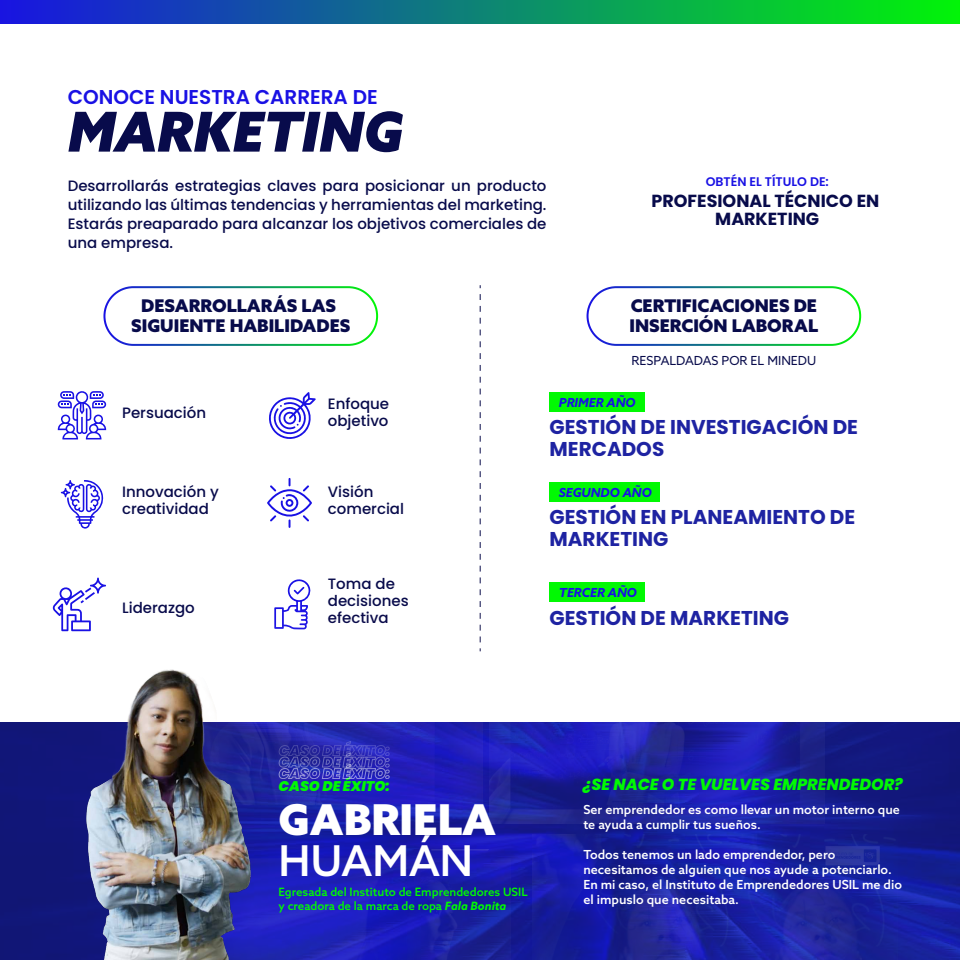
<style>
.page{position:relative;width:960px;height:960px;background:#fff}
.page>*{position:absolute;margin:0;border:0;box-sizing:border-box;transform-origin:0 0}
.t1{font:italic 900 55px "Azo Sans";color:#080b4b}
.t2{font:900 42.5px "Azo Sans";color:#fff}
.t3{font:500 42.5px "Azo Sans";color:#fff}
.t4{font:700 20px/22px "Poppins";color:#1e23a2}
.t5{font:600 20px "Poppins";color:#1911e4}
.t6{font:900 17.5px/20.1px "Azo Sans";color:#080b4b;text-align:center}
.t7{font:700 17.5px/18px "Poppins";color:#080b4b;text-align:center}
.t8{font:italic 800 16px "Poppins";color:#01f903}
.t9{font:500 15px/17px "Poppins";color:#080b4b}
.t10{font:italic 900 14px "Poppins";color:#01f903}
.t11{font:500 12.5px/15px "Azo Sans";color:#fff}
.t12{font:italic 700 12.5px "Azo Sans";color:#1911e4}
.t13{font:12.5px "Azo Sans";color:#080b4b}
.t14{font:600 12.5px "Poppins";color:#1911e4}
.t15{font:500 11.5px/14px "Azo Sans";color:#01f903}
.s1{font-weight:700;font-style:italic}
</style>
<div class="page">
<svg style="left:52px;top:578px;width:54px;height:53px"></svg>
<div style="left:550px;top:392px;width:95px;height:20px;background:#01f903"></div>
<div style="left:550px;top:482px;width:110px;height:19px;background:#01f903"></div>
<div style="left:550px;top:583px;width:95px;height:19px;background:#01f903"></div>
<svg style="left:274px;top:579px;width:37px;height:31px"></svg>
<svg style="left:269px;top:392px;width:47px;height:47px"></svg>
<svg style="left:58px;top:391px;width:48px;height:48px"></svg>
<svg style="left:61px;top:480px;width:43px;height:49px"></svg>
<svg style="left:267px;top:478px;width:45px;height:50px"></svg>
<img style="left:0;top:722px;width:960px;height:238px">
<div style="left:103px;top:286px;width:275px;height:60px;border:2px solid #fff;border-radius:29px"></div>
<div style="left:587px;top:286px;width:274px;height:60px;border:2px solid #fff;border-radius:29px"></div>
<svg style="left:480px;top:294px;width:1px;height:313px"></svg>
<img style="left:274px;top:610px;width:208px;height:209px">
<img style="left:489px;top:722px;width:335px;height:102px">
<img style="left:533px;top:835px;width:364px;height:125px">
<img style="left:277px;top:850px;width:234px;height:110px">
<svg style="left:279px;top:741px;width:110px;height:38px;background:#3d3db4"></svg>
<img style="left:50px;top:652px;width:227px;height:308px">
<div style="left:0;top:0;width:960px;height:23px;background:linear-gradient(to right,#1914e2,#02f408)"></div>
<h3 class="t5" style="left:68px;top:85px;width:311px">CONOCE NUESTRA CARRERA DE</h3>
<h1 class="t1" style="left:68px;top:95px;width:337px">MARKETING</h1>
<p class="t9" style="left:68px;top:176px;width:480px;line-height:19px;text-align:justify">Desarrollarás estrategias claves para posicionar un producto utilizando las últimas tendencias y herramientas del marketing.<br>Estarás preaparado para alcanzar los objetivos comerciales de una empresa.</p>
<p class="t14" style="left:706px;top:174px;width:125px">OBTÉN EL TÍTULO DE:</p>
<p class="t7" style="left:652px;top:192px;width:229px">PROFESIONAL TÉCNICO EN<br>MARKETING</p>
<p class="t6" style="left:131px;top:295px;width:221px">DESARROLLARÁS LAS<br>SIGUIENTE HABILIDADES</p>
<p class="t6" style="left:629px;top:295px;width:190px;text-align:left">CERTIFICACIONES DE<br>INSERCIÓN LABORAL</p>
<p class="t13" style="left:632px;top:353px;width:186px">RESPALDADAS POR EL MINEDU</p>
<p class="t9" style="left:122px;top:404px;width:86px">Persuación</p>
<p class="t9" style="left:122px;top:484px;width:98px">Innovación y creatividad</p>
<p class="t9" style="left:122px;top:599px;width:74px">Liderazgo</p>
<p class="t9" style="left:328px;top:395px;width:63px">Enfoque objetivo</p>
<p class="t12" style="left:559px;top:394px;width:78px">PRIMER AÑO</p>
<h3 class="t4" style="left:550px;top:416px;width:310px">GESTIÓN DE INVESTIGACIÓN DE<br>MERCADOS</h3>
<p class="t12" style="left:559px;top:484px;width:94px">SEGUNDO AÑO</p>
<h3 class="t4" style="left:550px;top:506px;width:307px">GESTIÓN EN PLANEAMIENTO DE<br>MARKETING</h3>
<p class="t12" style="left:559px;top:585px;width:80px">TERCER AÑO</p>
<h3 class="t4" style="left:550px;top:607px;width:241px">GESTIÓN DE MARKETING</h3>
<p class="t9" style="left:328px;top:484px;width:78px">Visión comercial</p>
<p class="t9" style="left:328px;top:576px;width:82px">Toma de decisiones efectiva</p>
<p class="t10" style="left:279px;top:778px;width:113px">CASO DE ÉXITO:</p>
<p class="t8" style="left:583px;top:775px;width:322px">¿SE NACE O TE VUELVES EMPRENDEDOR?</p>
<h2 class="t2" style="left:279px;top:791px;width:219px">GABRIELA</h2>
<h2 class="t3" style="left:279px;top:833px;width:196px">HUAMÁN</h2>
<p class="t15" style="left:279px;top:885px;width:251px">Egresada del Instituto de Emprendedores USIL y creadora de la marca de ropa <span class="s1">Fala Bonita</span></p>
<p class="t11" style="left:583px;top:802px;width:318px">Ser emprendedor es como llevar un motor interno que te ayuda a cumplir tus sueños.</p>
<p class="t11" style="left:583px;top:847px;width:320px">Todos tenemos un lado emprendedor, pero necesitamos de alguien que nos ayude a potenciarlo.<br>En mi caso, el Instituto de Emprendedores USIL me dio el impuslo que necesitaba.</p>
</div>
